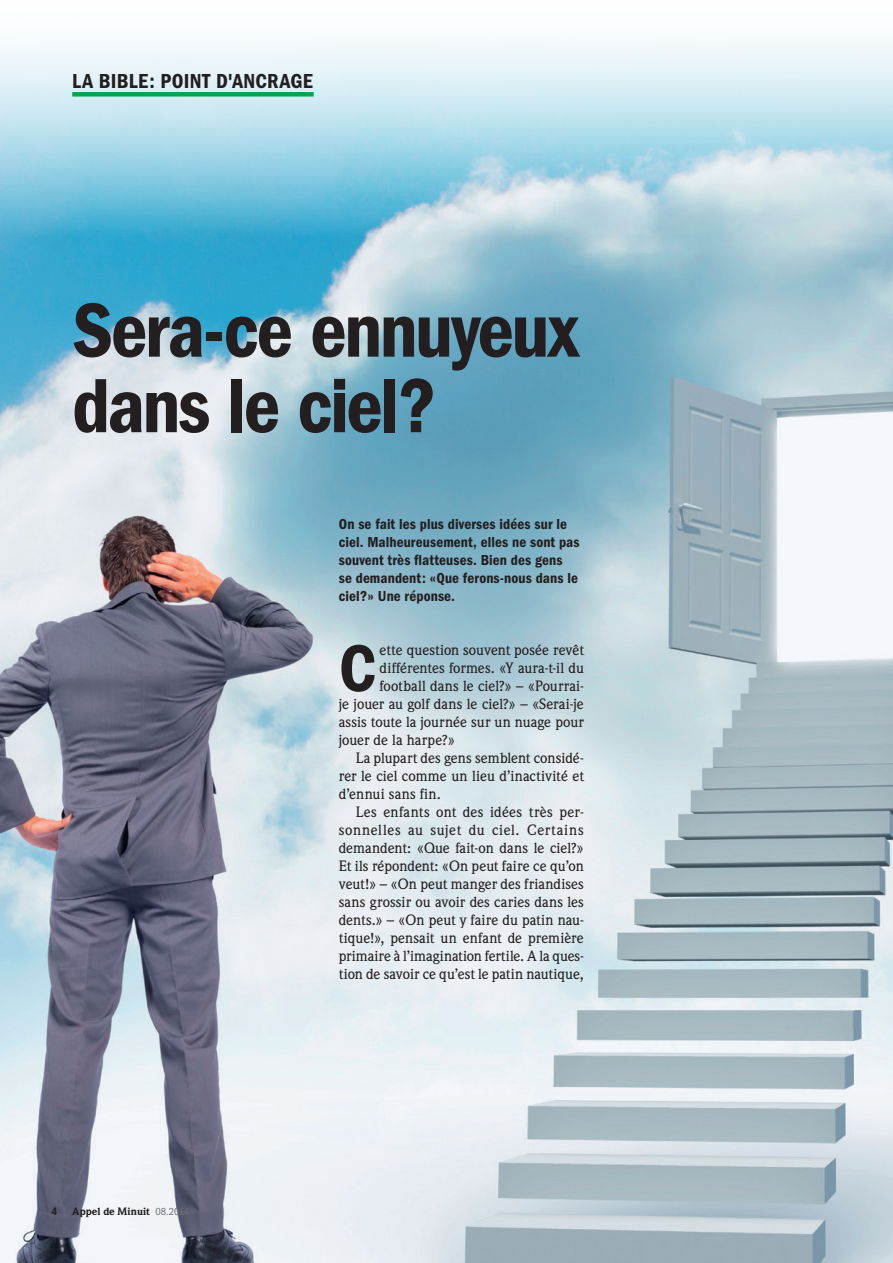
<style>
.page{position:relative;width:893px;height:1263px;background:#fff}
.page>*{position:absolute;margin:0;border:0;box-sizing:border-box;transform-origin:0 0}
.t1{font:600 condensed 79.5px/75.4px "Franklin Gothic";letter-spacing:-.03em;color:#231f20}
.t2{font:600 condensed 68.7px "Franklin Gothic";color:#231f20}
.t3{font:600 condensed 21px "Franklin Gothic";letter-spacing:.01em;color:#231f20}
.t4{font:600 condensed 15px/18px "Franklin Gothic";letter-spacing:.005em;color:#231f20}
.t5{font:500 14.7px "Weidemann";color:#231f20}
.t6{font:500 14.7px "Weidemann";letter-spacing:.035em;color:#231f20}
.t7{font:900 10.5px "Weidemann";letter-spacing:-.005em;color:#231f20}
.s1{font-family:"Franklin Gothic";font-weight:400;font-stretch:condensed;color:#6c6d70}
</style>
<div class="page">
<img style="left:0;top:40px;width:893px;height:1223px">
<div style="left:72px;top:92px;width:242px;height:5px;background:#00a54f"></div>
<h3 class="t3" style="left:72px;top:69px;width:242px">La Bible: Point D'Ancrage</h3>
<h1 class="t1" style="left:72px;top:293px;width:508px">Sera-ce ennuyeux dans le ciel?</h1>
<p class="t4" style="left:339px;top:515px;width:242px">On se fait les plus diverses idées sur le ciel. Malheureusement, elles ne sont pas souvent très flatteuses. Bien des gens<br>se demandent: «Que ferons-nous dans le ciel?» Une réponse.</p>
<p class="t7" style="left:51px;top:1204px;width:8px">4</p>
<p class="t7" style="left:72px;top:1204px;width:118px">Appel de Minuit <span class="s1">08.2014</span></p>
<h2 class="t2" style="left:339px;top:629px;width:35px">C</h2>
<p class="t5" style="left:380px;top:641px;width:206px">ette question souvent posée revêt</p>
<p class="t5" style="left:380px;top:659px;width:206px">différentes formes. «Y aura-t-il du</p>
<p class="t5" style="left:380px;top:677px;width:206px">football dans le ciel?» – «Pourrai-</p>
<p class="t5" style="left:339px;top:695px;width:247px">je jouer au golf dans le ciel?» – «Serai-je</p>
<p class="t5" style="left:339px;top:713px;width:247px">assis toute la journée sur un nuage pour</p>
<p class="t5" style="left:339px;top:731px;width:118px">jouer de la harpe?»</p>
<p class="t5" style="left:356px;top:749px;width:230px">La plupart des gens semblent considé-</p>
<p class="t5" style="left:339px;top:767px;width:247px">rer le ciel comme un lieu d’inactivité et</p>
<p class="t5" style="left:339px;top:785px;width:104px">d’ennui sans fin.</p>
<p class="t5" style="left:356px;top:803px;width:230px">Les enfants ont des idées très per-</p>
<p class="t6" style="left:339px;top:821px;width:247px">sonnelles au sujet du ciel. Certains</p>
<p class="t5" style="left:339px;top:839px;width:247px">demandent: «Que fait-on dans le ciel?»</p>
<p class="t5" style="left:339px;top:857px;width:247px">Et ils répondent: «On peut faire ce qu’on</p>
<p class="t5" style="left:339px;top:875px;width:247px">veut!» – «On peut manger des friandises</p>
<p class="t5" style="left:339px;top:893px;width:247px">sans grossir ou avoir des caries dans les</p>
<p class="t5" style="left:339px;top:911px;width:247px">dents.» – «On peut y faire du patin nau-</p>
<p class="t5" style="left:339px;top:929px;width:247px">tique!», pensait un enfant de première</p>
<p class="t5" style="left:339px;top:947px;width:247px">primaire à l’imagination fertile. A la ques-</p>
<p class="t5" style="left:339px;top:965px;width:247px">tion de savoir ce qu’est le patin nautique,</p>
</div>
